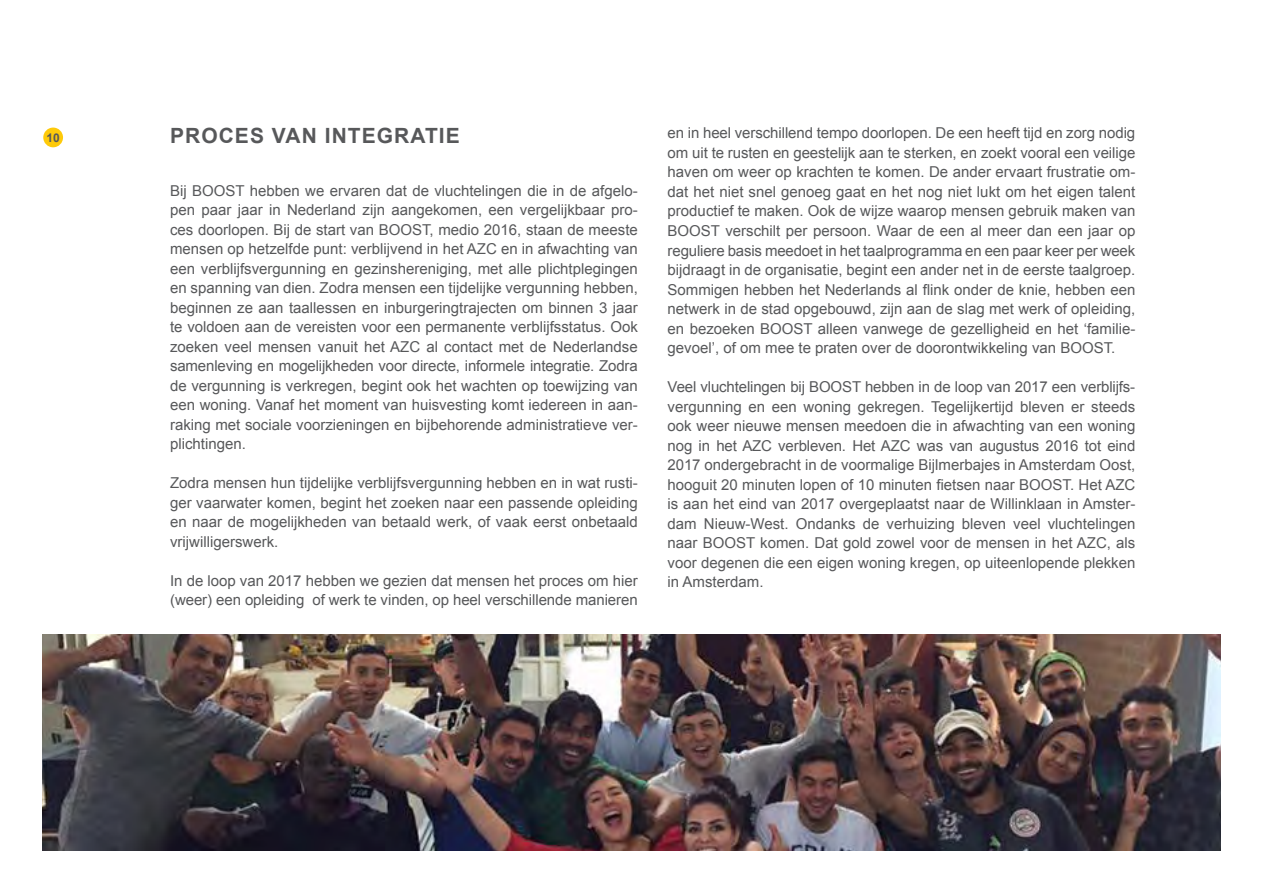
<style>
.page{position:relative;width:1263px;height:893px;background:#fff}
.page>*{position:absolute;margin:0;border:0;box-sizing:border-box;transform-origin:0 0}
.t1{font:700 21px "Arial";letter-spacing:.05em;color:#57585a}
.t2{font:15px/19.5px "Arial";color:#57585a;text-align:justify}
.t3{font:700 12px "Arial";color:#57585a}
</style>
<div class="page">
<img style="left:43px;top:634px;width:1177px;height:216px">
<div style="left:43px;top:128px;width:20px;height:19px;background:#feca0a;border-radius:50%"></div>
<p class="t3" style="left:46px;top:129px;width:15px">10</p>
<p class="t1" style="left:170px;top:121px;width:291px">PROCES VAN INTEGRATIE</p>
<p class="t2" style="left:170px;top:181px;width:469px">Bij BOOST hebben we ervaren dat de vluchtelingen die in de afgelo&shy;pen paar jaar in Nederland zijn aangekomen, een vergelijkbaar pro&shy;ces doorlopen. Bij de start van BOOST, medio 2016, staan de meeste mensen op hetzelfde punt: verblijvend in het AZC en in afwachting van een verblijfsvergunning en gezinshereniging, met alle plichtplegingen en spanning van dien. Zodra mensen een tijdelijke vergunning hebben, beginnen ze aan taallessen en inburgeringtrajecten om binnen 3 jaar te voldoen aan de vereisten voor een permanente verblijfsstatus. Ook zoeken veel mensen vanuit het AZC al contact met de Nederlandse</p>
<p class="t2" style="left:170px;top:357px;width:469px">samenleving en mogelijkheden voor directe, informele integratie. Zodra de vergunning is verkregen, begint ook het wachten op toewijzing van een woning. Vanaf het moment van huisvesting komt iedereen in aan&shy;raking met sociale voorzieningen en bijbehorende administratieve ver&shy;plichtingen.</p>
<p class="t2" style="left:170px;top:474px;width:469px">Zodra mensen hun tijdelijke verblijfsvergunning hebben en in wat rusti&shy;ger vaarwater komen, begint het zoeken naar een passende opleiding en naar de mogelijkheden van betaald werk, of vaak eerst onbetaald vrijwilligerswerk.</p>
<p class="t2" style="left:170px;top:571px;width:469px">In de loop van 2017 hebben we gezien dat mensen het proces om hier (weer) een opleiding of werk te vinden, op heel verschillende manieren</p>
<p class="t2" style="left:668px;top:124px;width:469px">en in heel verschillend tempo doorlopen. De een heeft tijd en zorg nodig om uit te rusten en geestelijk aan te sterken, en zoekt vooral een veilige haven om weer op krachten te komen. De ander ervaart frustratie om&shy;dat het niet snel genoeg gaat en het nog niet lukt om het eigen talent productief te maken. Ook de wijze waarop mensen gebruik maken van BOOST verschilt per persoon. Waar de een al meer dan een jaar op</p>
<p class="t2" style="left:668px;top:241px;width:469px">reguliere basis meedoet in het taalprogramma en een paar keer per week bijdraagt in de organisatie, begint een ander net in de eerste taalgroep.<br>Sommigen hebben het Nederlands al flink onder de knie, hebben een netwerk in de stad opgebouwd, zijn aan de slag met werk of opleiding, en bezoeken BOOST alleen vanwege de gezelligheid en het ‘familie&shy;gevoel’, of om mee te praten over de doorontwikkeling van BOOST.</p>
<p class="t2" style="left:668px;top:377px;width:469px">Veel vluchtelingen bij BOOST hebben in de loop van 2017 een verblijfs&shy;vergunning en een woning gekregen. Tegelijkertijd bleven er steeds ook weer nieuwe mensen meedoen die in afwachting van een woning nog in het AZC verbleven. Het AZC was van augustus 2016 tot eind 2017 ondergebracht in de voormalige Bijlmerbajes in Amsterdam Oost, hooguit 20 minuten lopen of 10 minuten fietsen naar BOOST. Het AZC is aan het eind van 2017 overgeplaatst naar de Willinklaan in Amster&shy;dam Nieuw-West. Ondanks de verhuizing bleven veel vluchtelingen naar BOOST komen. Dat gold zowel voor de mensen in het AZC, als voor degenen die een eigen woning kregen, op uiteenlopende plekken in Amsterdam.</p>
</div>
